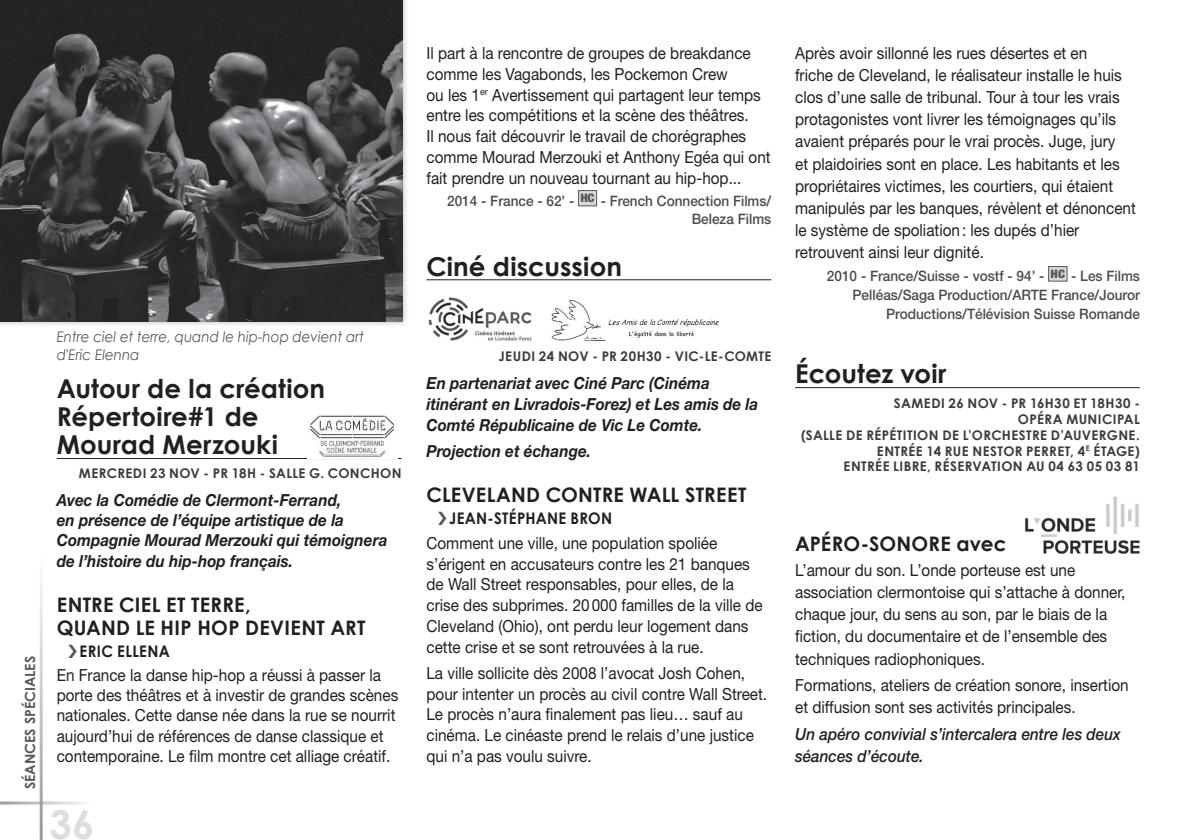
<style>
.page{position:relative;width:1191px;height:840px;background:#fff}
.page>*{position:absolute;margin:0;border:0;box-sizing:border-box;transform-origin:0 0}
.t1{font:700 40px "Century Gothic";color:#dcdddf}
.t2{font:700 26px/28px "Century Gothic";letter-spacing:.005em;color:#231f20}
.t3{font:700 20px/23px "Century Gothic";letter-spacing:.015em;color:#231f20}
.t4{font:16.6px/20.8px "Helvetica Neue";color:#231f20;scale:.92 1}
.t5{font:italic 700 16.6px/20.4px "Helvetica Neue";color:#231f20;scale:.92 1}
.t6{font:italic 500 16.6px/22.2px "Helvetica Neue";color:#231f20;scale:.92 1}
.t7{font:700 16px "Century Gothic";letter-spacing:.015em;color:#231f20;scale:.94 1}
.t8{font:italic 14.6px/18px "Century Gothic";color:#57585a;scale:.92 1}
.t9{font:500 14.4px/18.8px "Helvetica Neue";color:#4b4c4d;text-align:right;scale:.94 1}
.t10{font:700 14px "Century Gothic";color:#57585a}
.t11{font:700 13.4px/15.8px "Century Gothic";letter-spacing:.03em;color:#3c3c3d}
</style>
<div class="page">
<hr style="left:40px;top:348px;width:3px;height:491px;background:#939598">
<hr style="left:0;top:801px;width:125px;height:3px;background:#939598">
<div style="left:0;top:0;width:409px;height:328px;background:#231f20;opacity:.3"></div>
<img style="left:0;top:0;width:402px;height:322px">
<hr style="left:57px;top:458px;width:344px;height:1px;background:#231f20">
<img style="left:308px;top:415px;width:87px;height:43px">
<hr style="left:426px;top:279px;width:345px;height:1px;background:#231f20">
<div style="left:578px;top:190px;width:18px;height:16px;background:#d8d9db"></div>
<div style="left:578px;top:190px;width:19px;height:16px;border:1px solid #57585a"></div>
<img style="left:428px;top:297px;width:104px;height:43px">
<img style="left:551px;top:300px;width:168px;height:40px">
<hr style="left:795px;top:387px;width:345px;height:1px;background:#231f20">
<div style="left:1048px;top:266px;width:19px;height:15px;background:#d8d9db"></div>
<div style="left:1048px;top:266px;width:19px;height:15px;border:1px solid #57585a"></div>
<img style="left:1025px;top:496px;width:115px;height:57px">
<p class="t10" style="left:21px;top:788px;width:134px;rotate:-90deg">SÉANCES SPÉCIALES</p>
<p class="t8" style="left:57px;top:328px;width:335px">Entre ciel et terre, quand le hip-hop devient art d'Eric Elenna</p>
<h2 class="t2" style="left:57px;top:374px;width:270px">AUTOUR DE LA CRÉATION<br>RÉPERTOIRE#1 DE<br>MOURAD MERZOUKI</h2>
<p class="t11" style="left:79px;top:464px;width:22px">MERCRE</p>
<p class="t11" style="left:133px;top:464px;width:161px">DI 23 NOV - PR 18H - SALLE</p>
<p class="t11" style="left:309px;top:464px;width:92px">G. CONCHON</p>
<p class="t5" style="left:57px;top:488px;width:361px">Avec la Comédie de Clermont-Ferrand,<br>en présence de l’équipe artistique de la Compagnie Mourad Merzouki qui témoignera de l’histoire du hip-hop français.</p>
<p class="t3" style="left:57px;top:592px;width:37px">ENTRE</p>
<p class="t3" style="left:119px;top:592px;width:12px">CIEL</p>
<p class="t3" style="left:166px;top:592px;width:37px">ET TERRE</p>
<p class="t3" style="left:57px;top:592px;width:215px;text-indent:188px">,<br>QUAN D LE HIP HOP DEVIENT</p>
<p class="t3" style="left:330px;top:615px;width:25px">ART</p>
<p class="t7" style="left:79px;top:640px;width:10px">ERIC</p>
<p class="t7" style="left:117px;top:640px;width:10px">ELLEN</p>
<p class="t7" style="left:159px;top:640px;width:13px">A</p>
<p class="t4" style="left:57px;top:663px;width:373px">En France la danse hip-hop a réussi à passer la porte des théâtres et à investir de grandes scènes nationales. Cette danse née dans la rue se nourrit aujourd’hui de références de danse classique et contemporaine. Le film montre cet alliage créatif.</p>
<h1 class="t1" style="left:50px;top:799px;width:46px">36</h1>
<p class="t4" style="left:426px;top:42px;width:375px">Il part à la rencontre de groupes de breakdance comme les Vagabonds, les Pockemon Crew<br>ou les 1<sup>er</sup> Avertissement qui partagent leur temps entre les compétitions et la scène des théâtres.<br>Il nous fait découvrir le travail de chorégraphes comme Mourad Merzouki et Anthony Egéa qui ont fait prendre un nouveau tournant au hip-hop...</p>
<p class="t9" style="left:447px;top:192px;width:346px;line-height:17.4px">2014 - France - 62’ - <sup>HC</sup> - French Connection Films/<br>Beleza Films</p>
<h2 class="t2" style="left:426px;top:251px;width:197px">CINÉ DISCUSSION</h2>
<p class="t11" style="left:498px;top:347px;width:274px">JEU DI 24 NOV - PR 20H30 - VIC-LE-COMTE</p>
<p class="t5" style="left:426px;top:372px;width:362px">En partenariat avec Ciné Parc (Cinéma itinérant en Livradois-Forez) et Les amis de la<br>Comté Républicaine de Vic Le Comte.</p>
<p class="t5" style="left:426px;top:440px;width:180px">Projection et échange.</p>
<p class="t3" style="left:426px;top:482px;width:27px">CLEVEL</p>
<p class="t3" style="left:496px;top:482px;width:94px">AND CONTRE</p>
<p class="t3" style="left:629px;top:482px;width:78px">WALL STREET</p>
<p class="t7" style="left:449px;top:508px;width:172px">JEAN -STÉPHANE BRON</p>
<p class="t4" style="left:426px;top:532px;width:367px">Comment une ville, une population spoliée s’érigent en accusateurs contre les 21 banques de Wall Street responsables, pour elles, de la crise des subprimes. 20000 familles de la ville de Cleveland (Ohio), ont perdu leur logement dans cette crise et se sont retrouvées à la rue.</p>
<p class="t4" style="left:426px;top:661px;width:372px">La ville sollicite dès 2008 l’avocat Josh Cohen, pour intenter un procès au civil contre Wall Street.<br>Le procès n’aura finalement pas lieu… sauf au cinéma. Le cinéaste prend le relais d’une justice qui n’a pas voulu suivre.</p>
<p class="t4" style="left:795px;top:41px;width:372px;line-height:22.2px">Après avoir sillonné les rues désertes et en<br>friche de Cleveland, le réalisateur installe le huis clos d’une salle de tribunal. Tour à tour les vrais protagonistes vont livrer les témoignages qu’ils avaient préparés pour le vrai procès. Juge, jury<br>et plaidoiries sont en place. Les habitants et les propriétaires victimes, les courtiers, qui étaient manipulés par les banques, révèlent et dénoncent le système de spoliation: les dupés d’hier retrouvent ainsi leur dignité.</p>
<p class="t9" style="left:827px;top:266px;width:334px">2010 - France/Suisse - vostf - 94’ - <sup>HC</sup> - Les Films<br>Pelléas/Saga Production/ARTE France/Jouror<br>Productions/Télévision Suisse Romande</p>
<h2 class="t2" style="left:795px;top:359px;width:153px">ÉCOUTEZ VOIR</h2>
<p class="t11" style="left:1018px;top:395px;width:123px;text-indent:-124px">SAMEDI 26 NOV - PR 16H30 ET 18H30 -<br>OPÉRA MUNICIP</p>
<p class="t11" style="left:1124px;top:411px;width:16px">AL</p>
<p class="t11" style="left:801px;top:426px;width:182px">(SALLE DE RÉPÉTITION DE L’ORCH</p>
<p class="t11" style="left:1011px;top:426px;width:62px">ESTRE D’AUV</p>
<p class="t11" style="left:1091px;top:426px;width:50px">ERGNE.</p>
<p class="t11" style="left:877px;top:442px;width:16px">ENTR</p>
<p class="t11" style="left:908px;top:442px;width:45px">ÉE 14 RUE</p>
<p class="t11" style="left:972px;top:442px;width:70px">NESTOR PERRET</p>
<p class="t11" style="left:1070px;top:442px;width:71px">, 4<sup>E</sup> ÉTAGE)</p>
<p class="t11" style="left:843px;top:458px;width:16px">ENTR</p>
<p class="t11" style="left:875px;top:458px;width:26px">ÉE LIBRE</p>
<p class="t11" style="left:927px;top:458px;width:32px">, RÉSERV</p>
<p class="t11" style="left:981px;top:458px;width:160px">ATI ON AU 04 63 05 03 81</p>
<p class="t3" style="left:795px;top:532px;width:213px">APÉRO-SONORE AVEC</p>
<p class="t4" style="left:795px;top:558px;width:360px;line-height:22.2px">L’amour du son. L’onde porteuse est une association clermontoise qui s’attache à donner, chaque jour, du sens au son, par le biais de la fiction, du documentaire et de l’ensemble des techniques radiophoniques.</p>
<p class="t4" style="left:795px;top:673px;width:364px;line-height:22.2px">Formations, ateliers de création sonore, insertion et diffusion sont ses activités principales.</p>
<p class="t6" style="left:795px;top:722px;width:355px">Un apéro convivial s’intercalera entre les deux séances d’écoute.</p>
</div>
